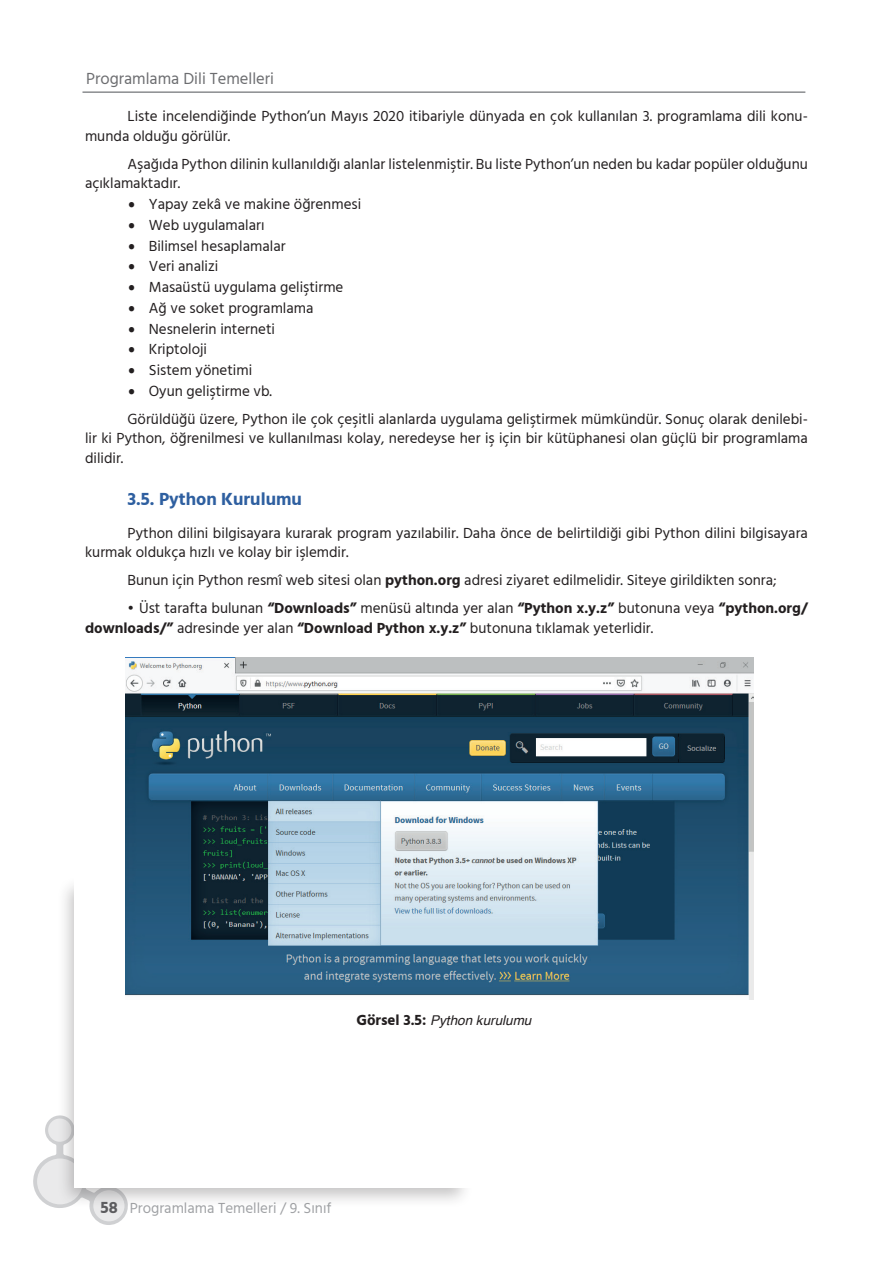
<style>
.page{position:relative;width:893px;height:1263px;background:#fff}
.page>*{position:absolute;margin:0;border:0;box-sizing:border-box;transform-origin:0 0}
.t1{font:700 18px "Hind";color:#2e5fa0}
.t2{font:16.5px "Hind";color:#6c6d70}
.t3{font:15px/19.5px "Hind";color:#231f20}
.t4{font:15px "Hind";color:#a0a2a5}
.t5{font:15px "Helvetica Neue";color:#231f20}
.t6{font:italic 13.5px "Helvetica";color:#231f20}
.s1{font-family:"Helvetica Neue"}
.s2{font-weight:700}
.s3{font-family:"Hind";font-weight:700;font-style:normal;font-size:15px}
.s4{font-weight:700;font-size:16.5px;color:#5c5c5f}
</style>
<div class="page">
<hr style="left:82px;top:91px;width:723px;height:2px;background:#8a8c8f">
<svg style="left:33px;top:1116px;width:95px;height:109px"></svg>
<svg style="left:48px;top:1118px;width:23px;height:24px"></svg>
<div style="left:93px;top:1190px;width:31px;height:31px;background:#eaeaeb;border-radius:50%"></div>
<div style="left:37px;top:1158px;width:46px;height:46px;background:#eaeaeb;border-radius:50%"></div>
<div style="left:56px;top:876px;width:417px;height:333px;background:#231f20;opacity:.27"></div>
<div style="left:75px;top:504px;width:618px;height:683px;background:#fff"></div>
<img style="left:125px;top:657px;width:629px;height:342px">
<p class="t2" style="left:86px;top:67px;width:189px">Programlama Dili Temelleri</p>
<p class="t3" style="left:85px;top:108px;width:724px;text-indent:43px">Liste incelendiğinde Python’un Mayıs 2020 itibariyle dünyada en çok kullanılan 3. programlama dili konu&shy;munda olduğu görülür.</p>
<p class="t3" style="left:128px;top:155px;width:682px">Aşağıda Python dilinin kullanıldığı alanlar listelenmiştir. Bu liste Python’un neden bu kadar popüler olduğunu</p>
<p class="t3" style="left:85px;top:175px;width:97px">açıklamaktadır.</p>
<p class="t3" style="left:128px;top:195px;width:235px"><span class="s1">࡟</span> Yapay zekâ ve makine öğrenmesi</p>
<p class="t3" style="left:128px;top:216px;width:138px"><span class="s1">࡟</span> Web uygulamaları</p>
<p class="t3" style="left:128px;top:237px;width:160px"><span class="s1">࡟</span> Bilimsel hesaplamalar</p>
<p class="t3" style="left:128px;top:258px;width:92px"><span class="s1">࡟</span> Veri analizi</p>
<p class="t3" style="left:128px;top:278px;width:217px"><span class="s1">࡟</span> Masaüstü uygulama geliştirme</p>
<p class="t3" style="left:128px;top:299px;width:187px"><span class="s1">࡟</span> Ağ ve soket programlama</p>
<p class="t3" style="left:128px;top:320px;width:149px"><span class="s1">࡟</span> Nesnelerin interneti</p>
<p class="t3" style="left:149px;top:341px;width:60px">Kriptoloji</p>
<p class="t5" style="left:128px;top:338px;width:10px">࡟</p>
<p class="t3" style="left:128px;top:361px;width:146px;line-height:20.7px"><span class="s1">࡟</span> Sistem yönetimi<br><span class="s1">࡟</span> Oyun geliştirme vb.</p>
<p class="t3" style="left:85px;top:410px;width:724px;text-align:justify;text-indent:43px">Görüldüğü üzere, Python ile çok çeşitli alanlarda uygulama geliştirmek mümkündür. Sonuç olarak denilebi&shy;lir ki Python, öğrenilmesi ve kullanılması kolay, neredeyse her iş için bir kütüphanesi olan güçlü bir programlama dilidir.</p>
<p class="t1" style="left:128px;top:489px;width:176px">3.5. Python Kurulumu</p>
<p class="t3" style="left:85px;top:524px;width:724px;text-indent:43px">Python dilini bilgisayara kurarak program yazılabilir. Daha önce de belirtildiği gibi Python dilini bilgisayara kurmak oldukça hızlı ve kolay bir işlemdir.</p>
<p class="t3" style="left:128px;top:571px;width:650px">Bunun için Python resmî web sitesi olan <span class="s2">python.org</span> adresi ziyaret edilmelidir. Siteye girildikten sonra;</p>
<p class="t3" style="left:85px;top:599px;width:724px;text-indent:43px">• Üst tarafta bulunan <span class="s2">“Downloads”</span> menüsü altında yer alan <span class="s2">“Python x.y.z”</span> butonuna veya <span class="s2">“python.org/ downloads/”</span> adresinde yer alan <span class="s2">“Download Python x.y.z”</span> butonuna tıklamak yeterlidir.</p>
<p class="t6" style="left:356px;top:1009px;width:177px"><span class="s3">Görsel 3.5:</span> Python kurulumu</p>
<p class="t4" style="left:100px;top:1198px;width:233px"><span class="s4">58</span> Programlama Temelleri / 9. Sınıf</p>
</div>
